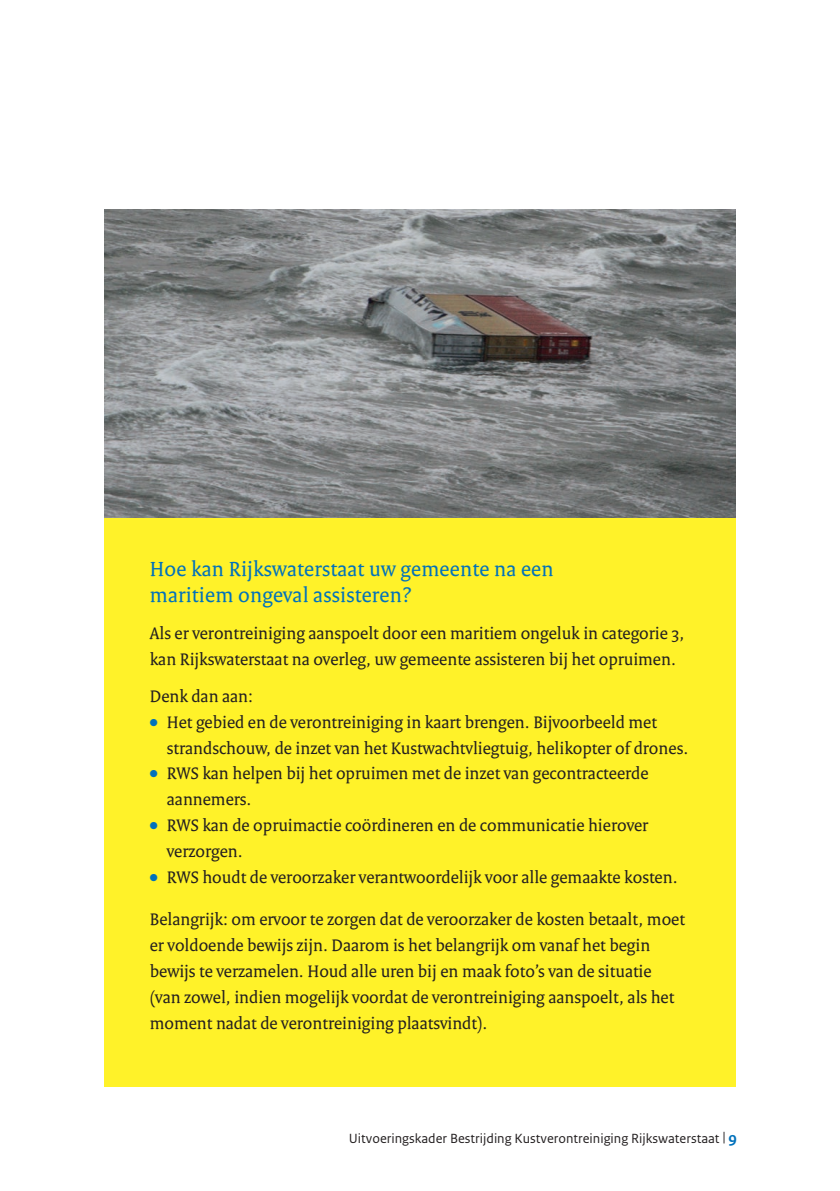
<style>
.page{position:relative;width:840px;height:1191px;background:#fff}
.page>*{position:absolute;margin:0;border:0;box-sizing:border-box;transform-origin:0 0}
.t1{font:22px/26px "Rijksoverheid Serif";letter-spacing:.01em;color:#0071bb}
.t2{font:18px/25.8px "Rijksoverheid Serif";color:#231f20}
.t3{font:14px "Rijksoverheid Sans Text";color:#231f20}
.s1{color:#0071bb}
.s2{font-weight:700;font-size:16px;color:#0071bb}
</style>
<div class="page">
<div style="left:104px;top:514px;width:631px;height:572px;background:#fff229"></div>
<img style="left:104px;top:209px;width:631px;height:309px">
<p class="t1" style="left:150px;top:555px;width:405px">Hoe kan Rijkswaterstaat uw gemeente na een maritiem ongeval assisteren?</p>
<p class="t2" style="left:150px;top:620px;width:535px">Als er verontreiniging aanspoelt door een maritiem ongeluk in categorie 3, kan Rijkswaterstaat na overleg, uw gemeente assisteren bij het opruimen.</p>
<p class="t2" style="left:150px;top:683px;width:105px">Denk dan aan:</p>
<p class="t2" style="left:167px;top:709px;width:522px;text-indent:-17px"><span class="s1">●</span> Het gebied en de verontreiniging in kaart brengen. Bijvoorbeeld met strandschouw, de inzet van het Kustwachtvliegtuig, helikopter of drones.</p>
<p class="t2" style="left:167px;top:760px;width:483px;text-indent:-17px"><span class="s1">●</span> RWS kan helpen bij het opruimen met de inzet van gecontracteerde aannemers.</p>
<p class="t2" style="left:167px;top:812px;width:482px;text-indent:-17px"><span class="s1">●</span> RWS kan de opruimactie coördineren en de communicatie hierover verzorgen.</p>
<p class="t2" style="left:150px;top:864px;width:529px"><span class="s1">●</span> RWS houdt de veroorzaker verantwoordelijk voor alle gemaakte kosten.</p>
<p class="t2" style="left:150px;top:906px;width:536px">Belangrijk: om ervoor te zorgen dat de veroorzaker de kosten betaalt, moet er voldoende bewijs zijn. Daarom is het belangrijk om vanaf het begin bewijs te verzamelen. Houd alle uren bij en maak foto’s van de situatie (van zowel, indien mogelijk voordat de verontreiniging aanspoelt, als het moment nadat de verontreiniging plaatsvindt).</p>
<p class="t3" style="left:348px;top:1130px;width:389px">Uitvoeringskader Bestrijding Kustverontreiniging Rijkswaterstaat | <span class="s2">9</span></p>
</div>
